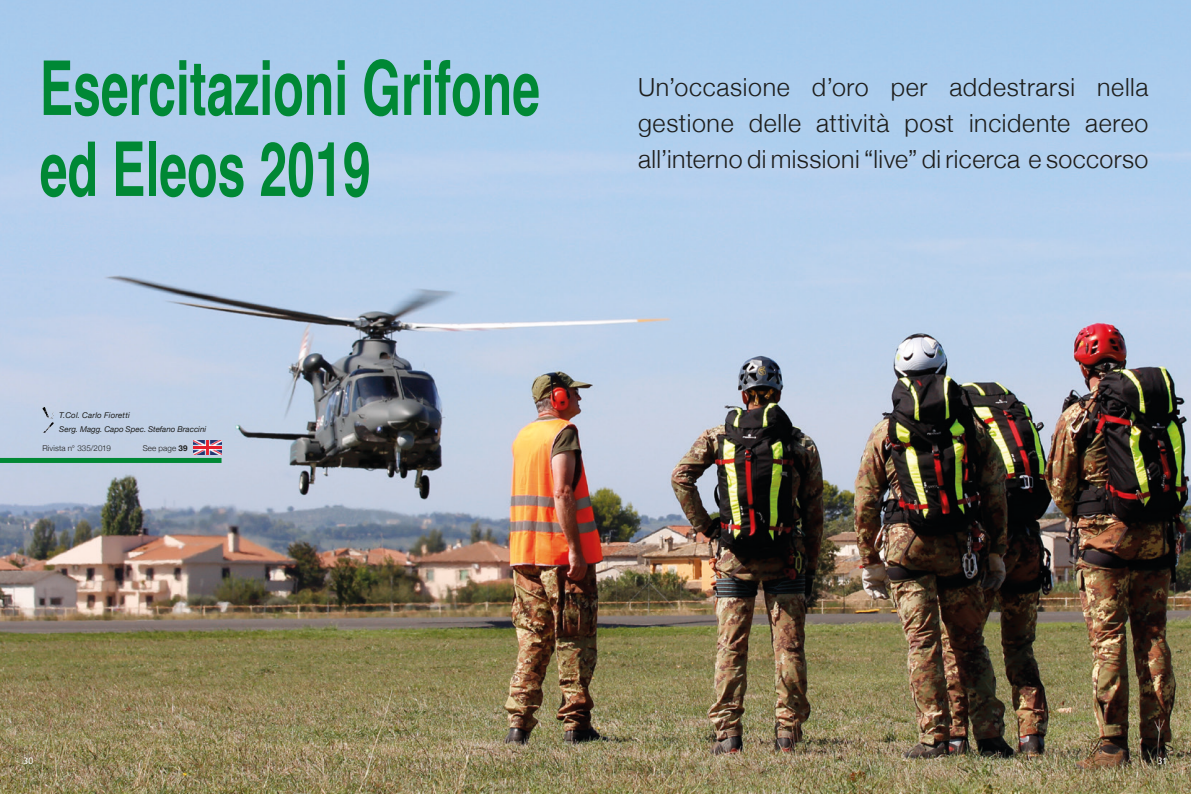
<style>
.page{position:relative;width:1191px;height:794px;background:#fff}
.page>*{position:absolute;margin:0;border:0;box-sizing:border-box;transform-origin:0 0}
.t1{font:700 75.6px/81px "Helvetica";color:#008835;scale:.66 1}
.t2{font:300 25px/36px "Helvetica Neue";letter-spacing:.015em;color:#1d1d1b;text-align:justify}
.t3{font:9px "Trebuchet MS";color:#fff}
.t4{font:italic 8px/14.2px "Helvetica Neue";color:#1d1d1b}
.t5{font:300 8px "Helvetica Neue";letter-spacing:.015em;color:#1d1d1b}
.s1{font-weight:700}
</style>
<div class="page">
<img style="left:0;top:0;width:1191px;height:794px">
<div style="left:0;top:458px;width:221px;height:5px;background:#008835"></div>
<img style="left:193px;top:440px;width:28px;height:14px">
<svg style="left:43px;top:407px;width:11px;height:25px"></svg>
<p class="t1" style="left:40px;top:49px;width:759px">Esercitazioni Grifone ed Eleos 2019</p>
<p class="t4" style="left:59px;top:409px;width:148px">T.Col. Carlo Fioretti<br>Serg. Magg. Capo Spec. Stefano Braccini</p>
<p class="t5" style="left:43px;top:442px;width:70px">Rivista n° 335/2019</p>
<p class="t5" style="left:143px;top:442px;width:46px">See page <span class="s1">39</span></p>
<p class="t2" style="left:638px;top:67px;width:512px">Un’occasione d’oro per addestrarsi nella gestione delle attività post incidente aereo all’interno di missioni “live” di ricerca e soccorso</p>
<p class="t3" style="left:24px;top:755px;width:11px">30</p>
<p class="t3" style="left:1157px;top:755px;width:11px">31</p>
</div>
